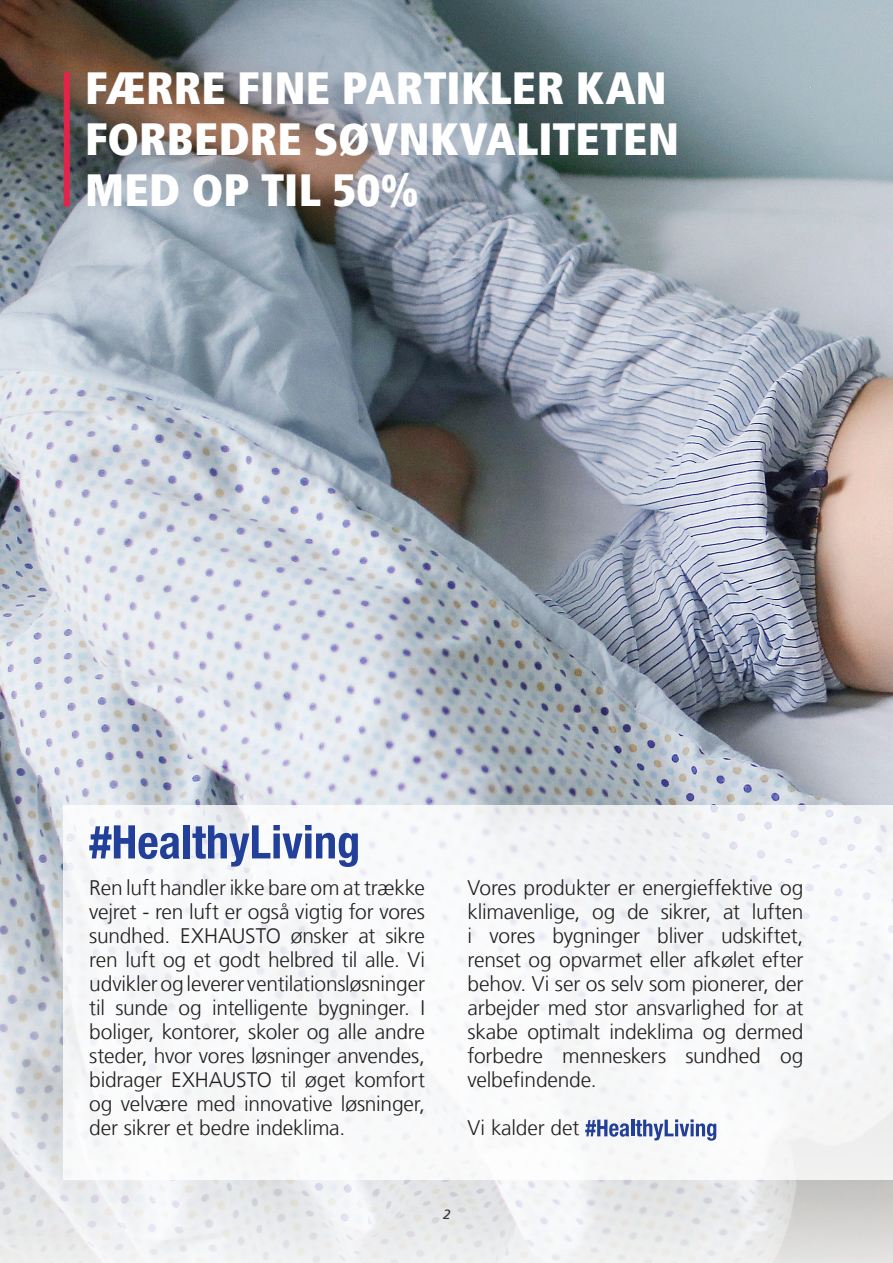
<style>
.page{position:relative;width:893px;height:1263px;background:#fff}
.page>*{position:absolute;margin:0;border:0;box-sizing:border-box;transform-origin:0 0}
.t1{font:900 condensed 45px/51px "Frutiger LT";letter-spacing:.005em;color:#fff}
.t2{font:300 21px/24px "Frutiger LT";letter-spacing:-.01em;color:#231f20;text-align:justify}
.t3{font:italic 13.5px "Frutiger LT";color:#231f20}
</style>
<div class="page">
<img style="left:0;top:0;width:893px;height:1263px">
<div style="left:64px;top:805px;width:829px;height:375px;background:#f7f8f9"></div>
<svg style="left:585px;top:1119px;width:44px;height:18px"></svg>
<hr style="left:631px;top:1119px;width:3px;height:17px;background:#223f99">
<svg style="left:635px;top:1119px;width:81px;height:22px"></svg>
<svg style="left:89px;top:825px;width:90px;height:34px"></svg>
<div style="left:183px;top:825px;width:7px;height:33px;background:#223f99"></div>
<svg style="left:192px;top:825px;width:166px;height:42px"></svg>
<div style="left:64px;top:72px;width:6px;height:135px;background:#e5234a"></div>
<h1 class="t1" style="left:85px;top:66px;width:595px">FÆRRE FINE PARTIKLER KAN<br>FORBEDRE SØVNKVALITETEN<br>MED OP TIL 50%</h1>
<p class="t2" style="left:89px;top:877px;width:337px">Ren luft handler ikke bare om at trække vejret - ren luft er også vigtig for vores sundhed. EXHAUSTO ønsker at sikre ren luft og et godt helbred til alle. Vi udvikler og leverer ventilationsløsninger til sunde og intelligente bygninger. I boliger, kontorer, skoler og alle andre steder, hvor vores løsninger anvendes, bidrager EXHAUSTO til øget komfort og velvære med innovative løsninger, der sikrer et bedre indeklima.</p>
<p class="t2" style="left:468px;top:877px;width:337px">Vores produkter er energieffektive og klimavenlige, og de sikrer, at luften i vores bygninger bliver udskiftet, renset og opvarmet eller afkølet efter behov. Vi ser os selv som pionerer, der arbejder med stor ansvarlighed for at skabe optimalt indeklima og dermed forbedre menneskers sundhed og velbefindende.</p>
<p class="t2" style="left:468px;top:1117px;width:113px">Vi kalder det</p>
<p class="t3" style="left:443px;top:1206px;width:9px">2</p>
</div>
